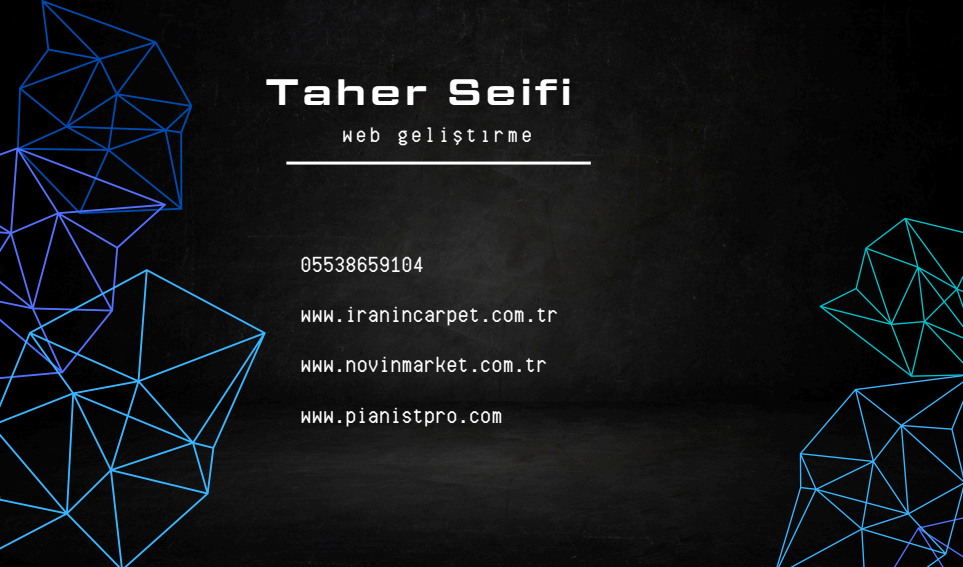
<style>
.page{position:relative;width:963px;height:567px;background:#fff}
.page>*{position:absolute;margin:0;border:0;box-sizing:border-box;transform-origin:0 0}
.t1{font:700 36.8px "TT Lakes Neue Exp";letter-spacing:.085em;color:#fff}
.t2{font:36px "Computer says no";color:#fff}
.t3{font:34.8px "Computer says no";letter-spacing:.085em;color:#fff}
</style>
<div class="page">
<img style="left:0;top:0;width:963px;height:567px">
<svg style="left:17px;top:0;width:175px;height:214px;background:#020a14"></svg>
<svg style="left:0;top:147px;width:166px;height:122px;background:#080d1c"></svg>
<svg style="left:0;top:269px;width:266px;height:298px;background:#0b131a"></svg>
<svg style="left:810px;top:202px;width:153px;height:171px;background:#020f0f"></svg>
<svg style="left:751px;top:373px;width:212px;height:194px;background:#091116"></svg>
<hr style="left:286px;top:162px;width:305px;height:3px;background:#fff">
<p class="t1" style="left:266px;top:67px;width:302px">Taher Seifi</p>
<h1 class="t3" style="left:344px;top:110px;width:192px">web geliştırme</h1>
<p class="t2" style="left:302px;top:239px;width:125px">05538659104</p>
<p class="t2" style="left:302px;top:288px;width:260px">www.iranincarpet.com.tr</p>
<p class="t2" style="left:302px;top:339px;width:249px">www.novinmarket.com.tr</p>
<p class="t2" style="left:302px;top:389px;width:204px">www.pianistpro.com</p>
</div>
